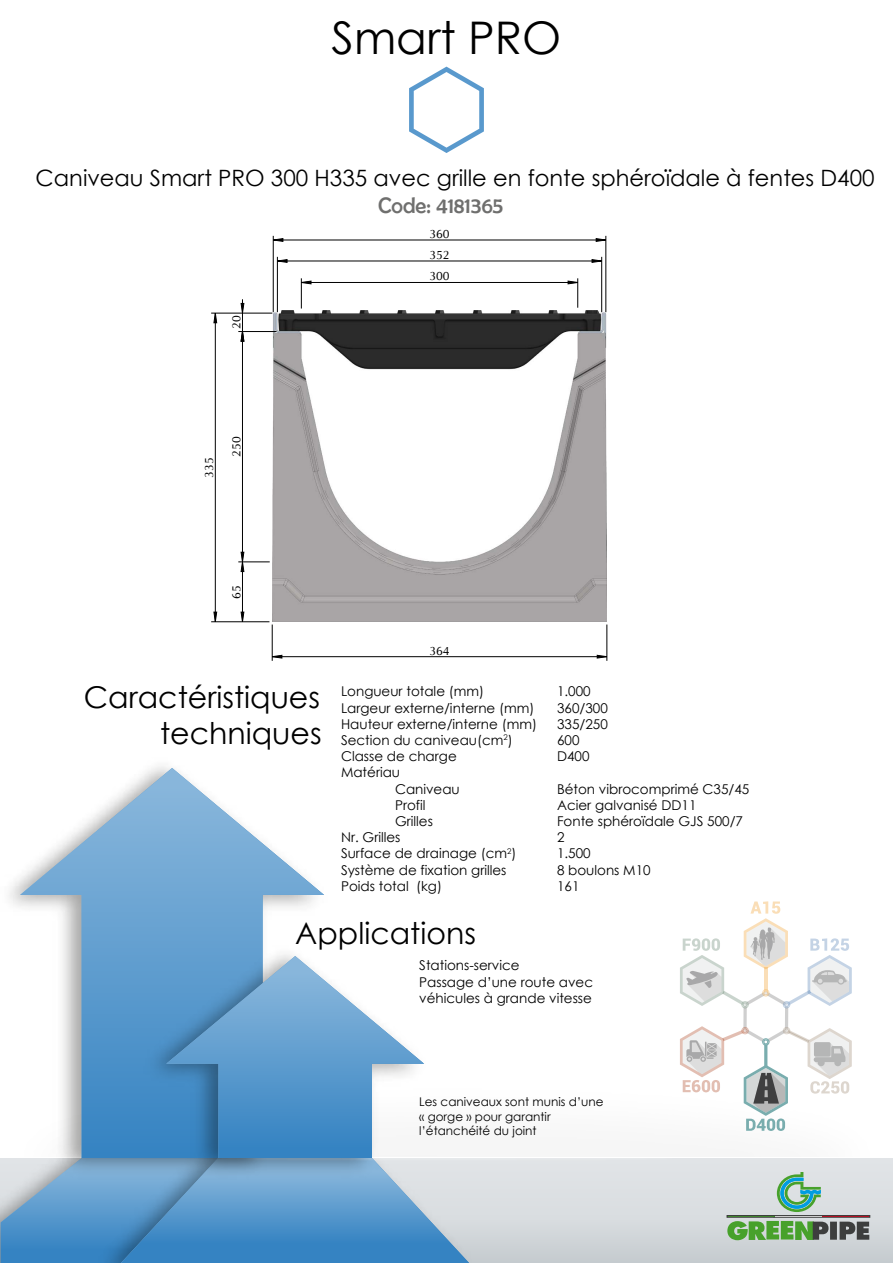
<style>
.page{position:relative;width:893px;height:1263px;background:#fff}
.page>*{position:absolute;margin:0;border:0;box-sizing:border-box;transform-origin:0 0}
.t1{font:45px "Century Gothic";color:#000}
.t2{font:30px/36px "Century Gothic";color:#000;text-align:right}
.t3{font:22.5px/26.8px "Century Gothic";color:#000}
.t4{font:13.5px/16.2px "Century Gothic";color:#000}
.t5{font:12.15px "CG Omega";color:#000}
.t6{font:12px/14.4px "Century Gothic";color:#000}
.s1{font-family:"Berlin Sans FB";color:#6f6f6e}
</style>
<div class="page">
<svg style="left:409px;top:67px;width:75px;height:86px"></svg>
<div style="left:1px;top:1158px;width:891px;height:105px;background:linear-gradient(to bottom,#e5e7ea,#cacfd3)"></div>
<svg style="left:1px;top:1184px;width:468px;height:79px;background:#4e91c6"></svg>
<img style="left:168px;top:1158px;width:557px;height:56px">
<img style="left:0;top:766px;width:336px;height:418px">
<svg style="left:20px;top:768px;width:304px;height:390px"></svg>
<img style="left:133px;top:936px;width:303px;height:247px">
<svg style="left:166px;top:956px;width:258px;height:202px"></svg>
<svg style="left:743px;top:1008px;width:4px;height:18px"></svg>
<hr style="left:785px;top:1006px;width:3px;height:24px;background:#706f6f">
<svg style="left:680px;top:1026px;width:172px;height:105px"></svg>
<svg style="left:680px;top:901px;width:172px;height:107px"></svg>
<svg style="left:727px;top:1172px;width:143px;height:68px;background:#a8bfae"></svg>
<img style="left:272px;top:311px;width:335px;height:311px">
<svg style="left:271px;top:654px;width:12px;height:5px"></svg>
<svg style="left:596px;top:654px;width:11px;height:5px"></svg>
<svg style="left:213px;top:611px;width:4px;height:10px"></svg>
<svg style="left:213px;top:312px;width:4px;height:11px"></svg>
<svg style="left:240px;top:611px;width:5px;height:10px"></svg>
<svg style="left:240px;top:551px;width:5px;height:21px"></svg>
<svg style="left:240px;top:332px;width:5px;height:10px"></svg>
<svg style="left:240px;top:303px;width:5px;height:10px"></svg>
<svg style="left:302px;top:280px;width:10px;height:5px"></svg>
<svg style="left:567px;top:280px;width:10px;height:5px"></svg>
<svg style="left:278px;top:259px;width:10px;height:4px"></svg>
<svg style="left:591px;top:259px;width:10px;height:4px"></svg>
<svg style="left:595px;top:238px;width:11px;height:4px"></svg>
<svg style="left:272px;top:238px;width:12px;height:4px"></svg>
<hr style="left:215px;top:313px;width:1px;height:309px;background:#000">
<hr style="left:242px;top:299px;width:1px;height:323px;background:#000">
<hr style="left:272px;top:656px;width:335px;height:1px;background:#000">
<hr style="left:272px;top:624px;width:1px;height:37px;background:#000">
<hr style="left:273px;top:236px;width:1px;height:76px;background:#000">
<hr style="left:277px;top:257px;width:1px;height:55px;background:#000">
<hr style="left:211px;top:621px;width:58px;height:1px;background:#000">
<hr style="left:301px;top:278px;width:1px;height:30px;background:#000">
<hr style="left:238px;top:562px;width:32px;height:1px;background:#000">
<hr style="left:577px;top:278px;width:1px;height:30px;background:#000">
<hr style="left:238px;top:331px;width:38px;height:1px;background:#000">
<hr style="left:211px;top:313px;width:61px;height:1px;background:#000">
<hr style="left:601px;top:257px;width:1px;height:55px;background:#000">
<hr style="left:606px;top:236px;width:1px;height:76px;background:#000">
<hr style="left:607px;top:624px;width:1px;height:37px;background:#000">
<hr style="left:301px;top:282px;width:277px;height:1px;background:#000">
<hr style="left:277px;top:261px;width:325px;height:1px;background:#000">
<hr style="left:273px;top:240px;width:333px;height:1px;background:#000">
<p class="t1" style="left:332px;top:6px;width:231px">Smart PRO</p>
<p class="t3" style="left:378px;top:164px;width:498px;text-indent:-343px">Caniveau Smart PRO 300 H335 avec grille en fonte sphéroïdale à fentes D400<br><span class="s1">Code: 4181365</span></p>
<p class="t5" style="left:429px;top:226px;width:22px">360</p>
<p class="t5" style="left:429px;top:247px;width:22px">352</p>
<p class="t5" style="left:229px;top:329px;width:15px;rotate:-90deg">20</p>
<p class="t5" style="left:202px;top:477px;width:22px;rotate:-90deg">335</p>
<p class="t5" style="left:229px;top:457px;width:22px;rotate:-90deg">250</p>
<p class="t5" style="left:429px;top:269px;width:22px">300</p>
<p class="t5" style="left:229px;top:598px;width:15px;rotate:-90deg">65</p>
<p class="t2" style="left:84px;top:678px;width:239px">Caractéristiques techniques</p>
<p class="t5" style="left:429px;top:643px;width:22px">364</p>
<p class="t4" style="left:341px;top:683px;width:145px">Longueur totale (mm)</p>
<p class="t4" style="left:557px;top:683px;width:35px">1.000</p>
<p class="t4" style="left:341px;top:699px;width:195px">Largeur externe/interne (mm)</p>
<p class="t4" style="left:557px;top:699px;width:52px">360/300</p>
<p class="t4" style="left:341px;top:715px;width:197px">Hauteur externe/interne (mm)</p>
<p class="t4" style="left:557px;top:715px;width:52px">335/250</p>
<p class="t4" style="left:341px;top:732px;width:173px">Section du caniveau(cm<sup>2</sup>)</p>
<p class="t4" style="left:557px;top:732px;width:24px">600</p>
<p class="t4" style="left:341px;top:748px;width:117px">Classe de charge</p>
<p class="t4" style="left:557px;top:748px;width:34px">D400</p>
<p class="t4" style="left:395px;top:764px;width:66px;text-indent:-54px">Matériau<br>Caniveau</p>
<p class="t4" style="left:557px;top:780px;width:194px">Béton vibrocomprimé C35/45</p>
<p class="t4" style="left:395px;top:796px;width:32px">Profil</p>
<p class="t4" style="left:557px;top:796px;width:141px">Acier galvanisé DD11</p>
<p class="t4" style="left:395px;top:813px;width:39px">Grilles</p>
<p class="t4" style="left:557px;top:813px;width:188px">Fonte sphéroïdale GJS 500/7</p>
<p class="t4" style="left:341px;top:829px;width:61px">Nr. Grilles</p>
<p class="t4" style="left:557px;top:829px;width:9px">2</p>
<p class="t4" style="left:341px;top:845px;width:177px">Surface de drainage (cm<sup>2</sup>)</p>
<p class="t4" style="left:557px;top:845px;width:35px">1.500</p>
<p class="t4" style="left:341px;top:861px;width:167px">Système de fixation grilles</p>
<p class="t4" style="left:557px;top:861px;width:95px">8 boulons M10</p>
<p class="t4" style="left:341px;top:877px;width:102px">Poids total (kg)</p>
<p class="t4" style="left:557px;top:877px;width:24px">161</p>
<p class="t2" style="left:295px;top:915px;width:182px">Applications</p>
<p class="t4" style="left:419px;top:957px;width:175px">Stations-service<br>Passage d’une route avec véhicules à grande vitesse</p>
<p class="t6" style="left:419px;top:1095px;width:186px">Les caniveaux sont munis d’une « gorge » pour garantir l’étanchéité du joint</p>
</div>
